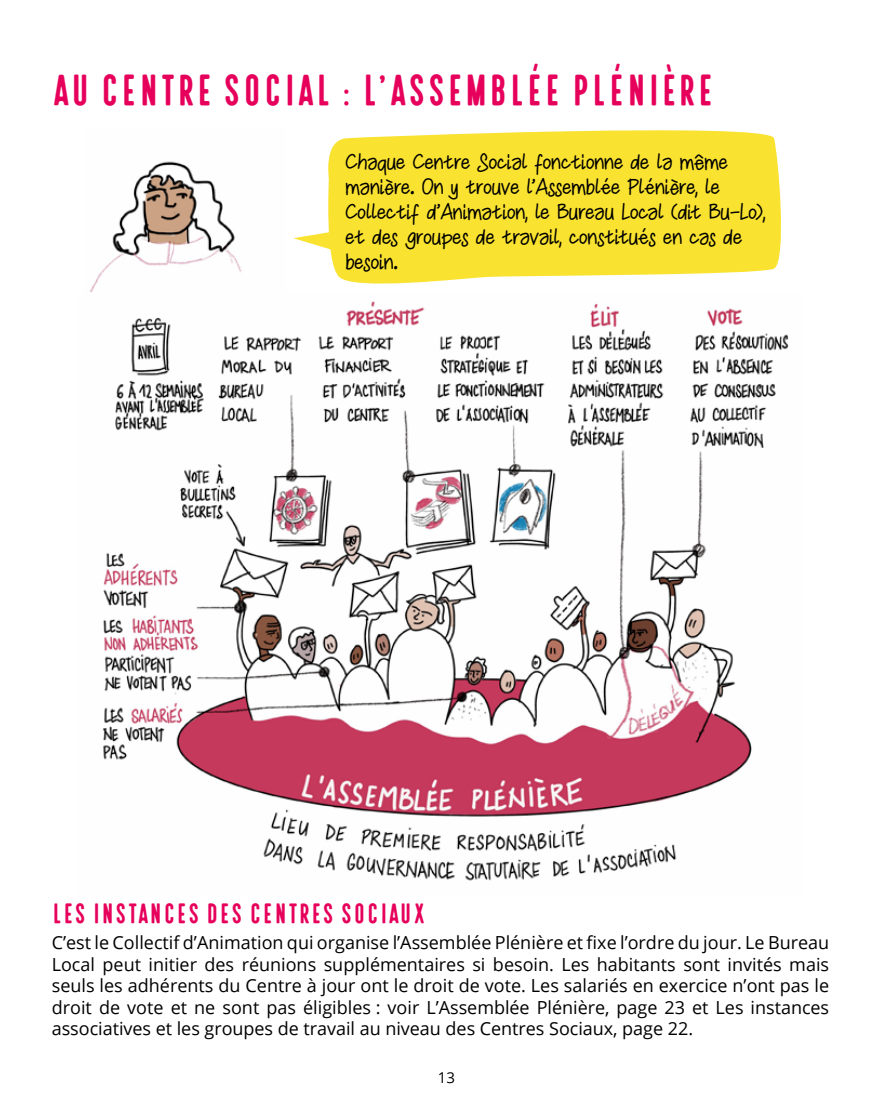
<style>
.page{position:relative;width:893px;height:1106px;background:#fff}
.page>*{position:absolute;margin:0;border:0;box-sizing:border-box;transform-origin:0 0}
.t1{font:700 42px "Local Brewery Seven";color:#e6005b}
.t2{font:700 27px "Local Brewery Seven";color:#e6005b}
.t3{font:500 21px/25.2px "Vanessa Hand";color:#000}
.t4{font:18px/21.6px "Open Sans";color:#000;text-align:justify}
.t5{font:15px "Open Sans";color:#000}
</style>
<div class="page">
<img style="left:89px;top:161px;width:153px;height:131px">
<img style="left:103px;top:301px;width:686px;height:580px">
<svg style="left:328px;top:130px;width:453px;height:154px;background:#fae43f"></svg>
<svg style="left:293px;top:231px;width:43px;height:20px"></svg>
<h1 class="t1" style="left:51px;top:63px;width:665px">AU CENTRE SOCIAL : L’ASSEMBLÉE PLÉNIÈRE</h1>
<p class="t3" style="left:345px;top:149px;width:421px">Chaque Centre Social fonctionne de la même manière. On y trouve l’Assemblée Plénière, le Collectif d’Animation, le Bureau Local (dit Bu-Lo), et des groupes de travail, constitués en cas de besoin.</p>
<h2 class="t2" style="left:52px;top:896px;width:375px">LES INSTANCES DES CENTRES SOCIAUX</h2>
<p class="t4" style="left:52px;top:931px;width:779px">C’est le Collectif d’Animation qui organise l’Assemblée Plénière et fixe l’ordre du jour. Le Bureau Local peut initier des réunions supplémentaires si besoin. Les habitants sont invités mais seuls les adhérents du Centre à jour ont le droit de vote. Les salariés en exercice n’ont pas le droit de vote et ne sont pas éligibles : voir L’Assemblée Plénière, page 23 et Les instances associatives et les groupes de travail au niveau des Centres Sociaux, page 22.</p>
<p class="t5" style="left:438px;top:1067px;width:19px">13</p>
</div>
